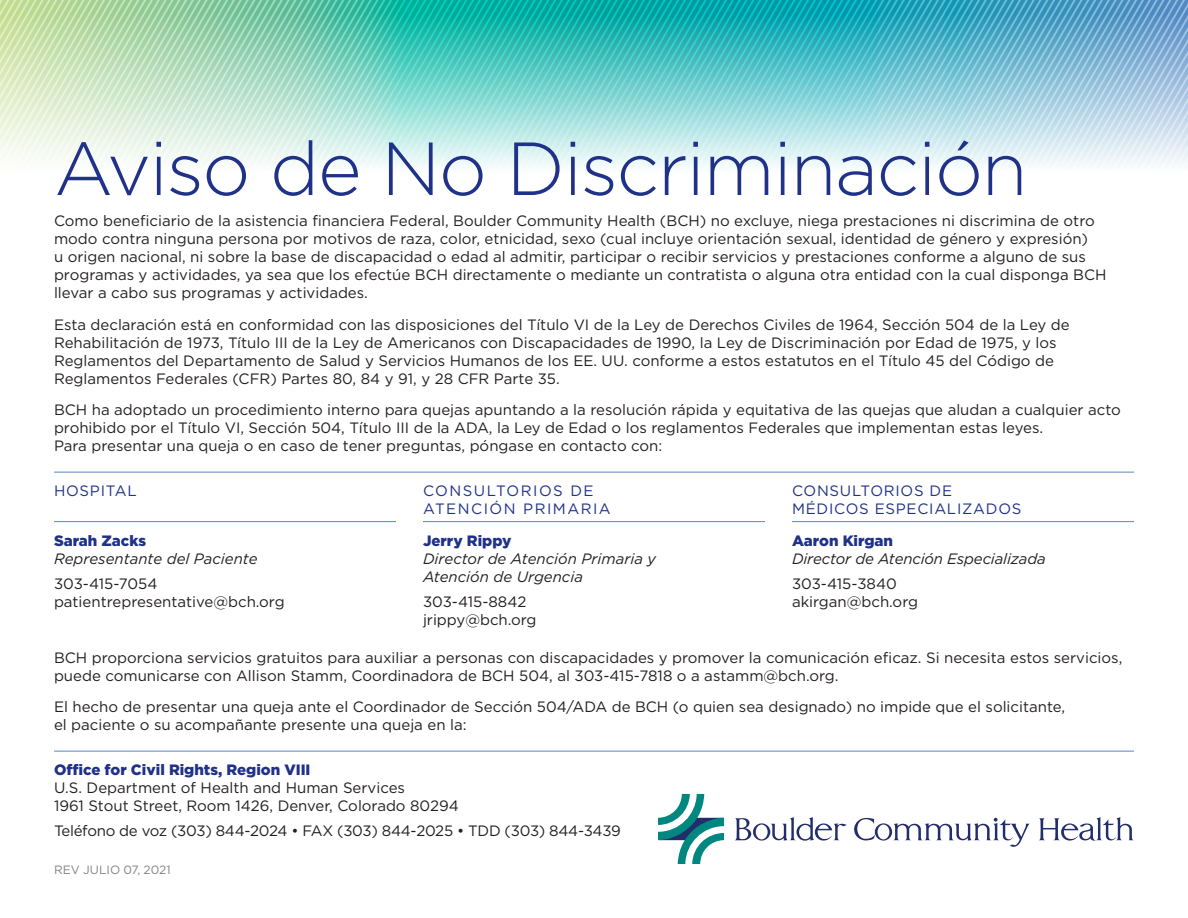
<style>
.page{position:relative;width:1188px;height:918px;background:#fff}
.page>*{position:absolute;margin:0;border:0;box-sizing:border-box;transform-origin:0 0}
.t1{font:300 75px "Gotham";letter-spacing:-.02em;color:#203188}
.t2{font:15px/18px "Gotham";color:#231f20}
.t3{font:italic 15px/18px "Gotham";color:#231f20}
.t4{font:900 15px "Gotham";color:#203188}
.t5{font:15px "Gotham";letter-spacing:-.02em;color:#231f20}
.t6{font:15px/18px "Gotham";letter-spacing:.05em;color:#203188}
.t7{font:15px/18px "Gotham";letter-spacing:.1em;color:#203188}
.t8{font:12px "Gotham";letter-spacing:.005em;color:#808285}
</style>
<div class="page">
<img style="left:356px;top:0;width:832px;height:167px">
<svg style="left:0;top:0;width:356px;height:166px;background:#c1e3c9"></svg>
<hr style="left:54px;top:472px;width:1080px;height:1px;background:#5786c5">
<hr style="left:54px;top:521px;width:342px;height:1px;background:#5786c5">
<hr style="left:423px;top:521px;width:342px;height:1px;background:#5786c5">
<hr style="left:792px;top:521px;width:342px;height:1px;background:#5786c5">
<hr style="left:54px;top:751px;width:1080px;height:1px;background:#5786c5">
<svg style="left:735px;top:817px;width:111px;height:24px"></svg>
<svg style="left:854px;top:818px;width:176px;height:29px"></svg>
<svg style="left:1039px;top:817px;width:95px;height:24px"></svg>
<svg style="left:658px;top:794px;width:66px;height:70px"></svg>
<h1 class="t1" style="left:54px;top:121px;width:975px">Aviso de No Discriminación</h1>
<p class="t2" style="left:54px;top:212px;width:1054px">Como beneficiario de la asistencia financiera Federal, Boulder Community Health (BCH) no excluye, niega prestaciones ni discrimina de otro modo contra ninguna persona por motivos de raza, color, etnicidad, sexo (cual incluye orientación sexual, identidad de género y expresión)<br>u origen nacional, ni sobre la base de discapacidad o edad al admitir, participar o recibir servicios y prestaciones conforme a alguno de sus programas y actividades, ya sea que los efectúe BCH directamente o mediante un contratista o alguna otra entidad con la cual disponga BCH llevar a cabo sus programas y actividades.</p>
<p class="t2" style="left:54px;top:315px;width:1017px">Esta declaración está en conformidad con las disposiciones del Título VI de la Ley de Derechos Civiles de 1964, Sección 504 de la Ley de Rehabilitación de 1973, Título III de la Ley de Americanos con Discapacidades de 1990, la Ley de Discriminación por Edad de 1975, y los Reglamentos del Departamento de Salud y Servicios Humanos de los EE. UU. conforme a estos estatutos en el Título 45 del Código de Reglamentos Federales (CFR) Partes 80, 84 y 91, y 28 CFR Parte 35.</p>
<p class="t2" style="left:54px;top:401px;width:1068px">BCH ha adoptado un procedimiento interno para quejas apuntando a la resolución rápida y equitativa de las quejas que aludan a cualquier acto prohibido por el Título VI, Sección 504, Título III de la ADA, la Ley de Edad o los reglamentos Federales que implementan estas leyes.<br>Para presentar una queja o en caso de tener preguntas, póngase en contacto con:</p>
<p class="t6" style="left:54px;top:482px;width:84px">HOSPITAL</p>
<p class="t4" style="left:54px;top:530px;width:94px">Sarah Zacks</p>
<p class="t3" style="left:54px;top:549px;width:205px">Representante del Paciente</p>
<p class="t2" style="left:54px;top:574px;width:232px">303-415-7054 patientrepresentative@bch.org</p>
<p class="t7" style="left:423px;top:482px;width:189px">CONSULTORIOS DE<br>ATENCIÓN PRIMARIA</p>
<p class="t4" style="left:423px;top:530px;width:90px">Jerry Rippy</p>
<p class="t3" style="left:423px;top:549px;width:235px">Director de Atención Primaria y<br>Atención de Urgencia</p>
<p class="t2" style="left:423px;top:592px;width:115px">303-415-8842 jrippy@bch.org</p>
<p class="t6" style="left:792px;top:482px;width:231px">CONSULTORIOS DE<br>MÉDICOS ESPECIALIZADOS</p>
<p class="t4" style="left:792px;top:530px;width:103px">Aaron Kirgan</p>
<p class="t3" style="left:792px;top:549px;width:255px">Director de Atención Especializada</p>
<p class="t2" style="left:792px;top:574px;width:128px">303-415-3840 akirgan@bch.org</p>
<p class="t2" style="left:54px;top:648px;width:1070px">BCH proporciona servicios gratuitos para auxiliar a personas con discapacidades y promover la comunicación eficaz. Si necesita estos servicios, puede comunicarse con Allison Stamm, Coordinadora de BCH 504, al 303-415-7818 o a astamm@bch.org.</p>
<p class="t2" style="left:54px;top:698px;width:1013px">El hecho de presentar una queja ante el Coordinador de Sección 504/ADA de BCH (o quien sea designado) no impide que el solicitante, el paciente o su acompañante presente una queja en la:</p>
<p class="t4" style="left:54px;top:760px;width:258px">Office for Civil Rights, Region VIII</p>
<p class="t2" style="left:54px;top:779px;width:406px">U.S. Department of Health and Human Services<br>1961 Stout Street, Room 1426, Denver, Colorado 80294</p>
<p class="t5" style="left:54px;top:821px;width:568px">Teléfono de voz (303) 844-2024 • FAX (303) 844-2025 • TDD (303) 844-3439</p>
<p class="t8" style="left:54px;top:862px;width:45px">REV julio</p>
<p class="t8" style="left:123px;top:862px;width:49px">07, 2021</p>
</div>
